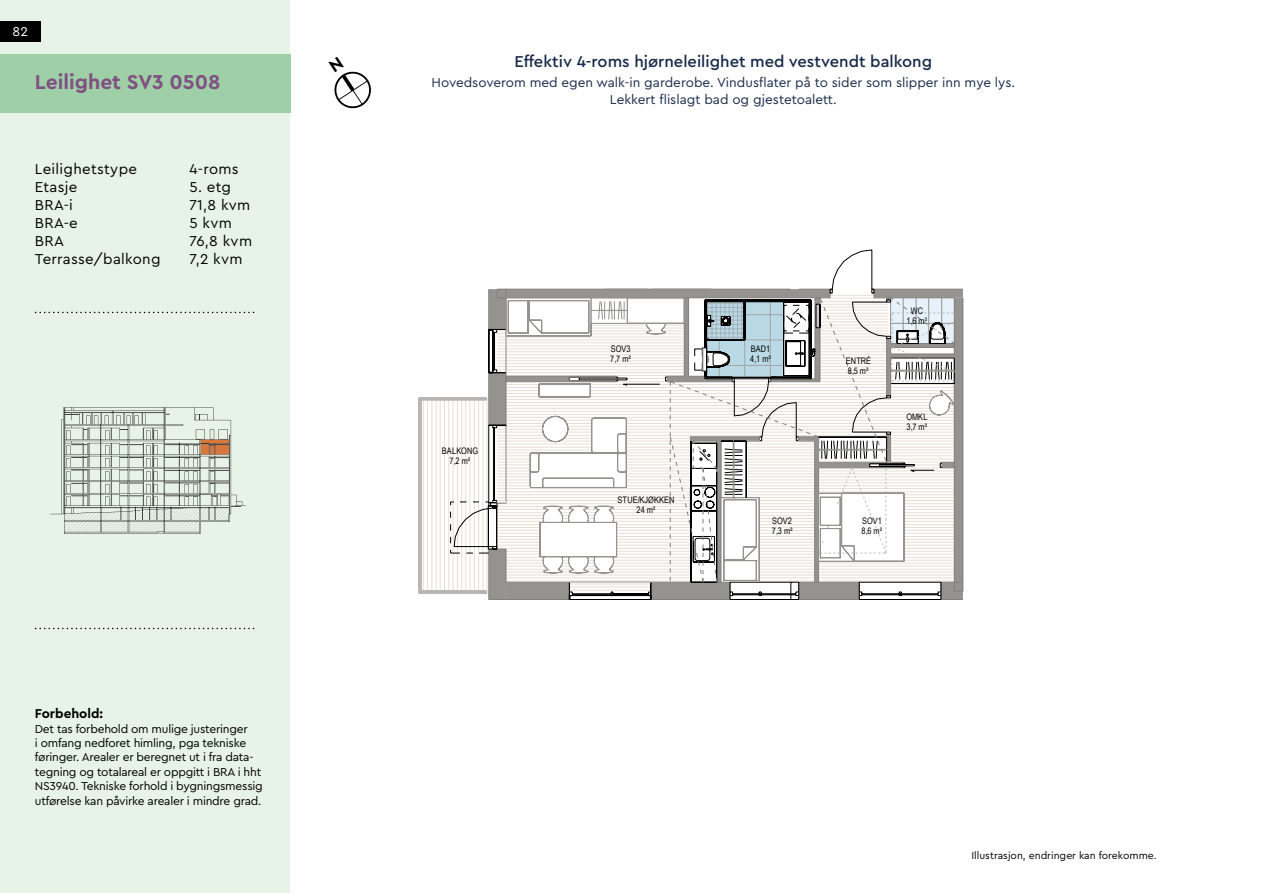
<style>
.page{position:relative;width:1263px;height:893px;background:#fff}
.page>*{position:absolute;margin:0;border:0;box-sizing:border-box;transform-origin:0 0}
.t1{font:700 21px "Cera PRO";color:#805082}
.t2{font:500 16.5px "Cera PRO";color:#192b4b}
.t3{font:15px "Cera PRO";letter-spacing:.02em;color:#000}
.t4{font:13.5px/17.2px "Cera PRO";color:#192b4b;text-align:center}
.t5{font:700 13.5px "Cera PRO";color:#000}
.t6{font:13.5px "Cera PRO";color:#fff}
.t7{font:12px/14.4px "Cera PRO";letter-spacing:-.02em;color:#000}
.t8{font:10.5px "Cera PRO";color:#000}
.t9{font:9px "Arial Narrow";color:#000}
</style>
<div class="page">
<div style="left:0;top:0;width:290px;height:893px;background:#e8f3e7"></div>
<svg style="left:50px;top:407px;width:196px;height:127px;background:#cbd2c8"></svg>
<div style="left:0;top:54px;width:290px;height:59px;background:#9fcfa7"></div>
<svg style="left:35px;top:312px;width:219px;height:1px"></svg>
<svg style="left:35px;top:628px;width:219px;height:1px"></svg>
<div style="left:0;top:21px;width:40px;height:21px;background:#000"></div>
<hr style="left:963px;top:298px;width:1px;height:293px;background:#83817e">
<svg style="left:418px;top:289px;width:545px;height:311px"></svg>
<hr style="left:1262px;top:244px;width:1px;height:367px;background:#000">
<hr style="left:412px;top:892px;width:554px;height:1px;background:#000">
<hr style="left:412px;top:244px;width:1px;height:367px;background:#000">
<hr style="left:412px;top:244px;width:554px;height:1px;background:#000">
<svg style="left:334px;top:71px;width:37px;height:38px"></svg>
<p class="t6" style="left:12px;top:22px;width:17px">82</p>
<h1 class="t1" style="left:35px;top:68px;width:187px">Leilighet SV3 0508</h1>
<p class="t3" style="left:35px;top:159px;width:104px">Leilighetstype</p>
<p class="t3" style="left:189px;top:159px;width:51px">4-roms</p>
<p class="t3" style="left:35px;top:177px;width:44px">Etasje</p>
<p class="t3" style="left:189px;top:177px;width:43px">5. etg</p>
<p class="t3" style="left:35px;top:195px;width:39px">BRA-i</p>
<p class="t3" style="left:189px;top:195px;width:63px">71,8 kvm</p>
<p class="t3" style="left:35px;top:213px;width:44px">BRA-e</p>
<p class="t3" style="left:189px;top:213px;width:44px">5 kvm</p>
<p class="t3" style="left:35px;top:231px;width:31px">BRA</p>
<p class="t3" style="left:189px;top:231px;width:64px">76,8 kvm</p>
<p class="t3" style="left:35px;top:249px;width:127px">Terrasse/balkong</p>
<p class="t3" style="left:189px;top:249px;width:55px">7,2 kvm</p>
<p class="t5" style="left:35px;top:705px;width:70px">Forbehold:</p>
<p class="t7" style="left:35px;top:721px;width:230px">Det tas forbehold om mulige justeringer<br>i omfang nedforet himling, pga tekniske føringer. Arealer er beregnet ut i fra data&shy;tegning og totalareal er oppgitt i BRA i hht NS3940. Tekniske forhold i bygningsmessig utførelse kan påvirke arealer i mindre grad.</p>
<h2 class="t2" style="left:514px;top:51px;width:419px">Effektiv 4-roms hjørneleilighet med vestvendt balkong</h2>
<p class="t4" style="left:432px;top:73px;width:585px">Hovedsoverom med egen walk-in garderobe. Vindusflater på to sider som slipper inn mye lys.<br>Lekkert flislagt bad og gjestetoalett.</p>
<p class="t9" style="left:911px;top:304px;width:14px">WC</p>
<p class="t9" style="left:442px;top:444px;width:38px">BALKONG</p>
<p class="t9" style="left:449px;top:454px;width:22px">7,2 m²</p>
<p class="t9" style="left:611px;top:342px;width:21px">SOV3</p>
<p class="t9" style="left:610px;top:352px;width:22px">7,7 m²</p>
<p class="t9" style="left:618px;top:493px;width:58px">STUE/KJØKKEN</p>
<p class="t9" style="left:636px;top:503px;width:21px">24 m²</p>
<p class="t9" style="left:906px;top:314px;width:22px">1,6 m²</p>
<p class="t9" style="left:751px;top:342px;width:21px">BAD1</p>
<p class="t9" style="left:750px;top:352px;width:22px">4,1 m²</p>
<p class="t9" style="left:846px;top:355px;width:27px">ENTRÉ</p>
<p class="t9" style="left:848px;top:365px;width:22px">8,5 m²</p>
<p class="t9" style="left:906px;top:410px;width:23px">OMKL</p>
<p class="t9" style="left:906px;top:420px;width:22px">3,7 m²</p>
<p class="t9" style="left:772px;top:514px;width:21px">SOV2</p>
<p class="t9" style="left:862px;top:514px;width:21px">SOV1</p>
<p class="t9" style="left:772px;top:524px;width:22px">7,3 m²</p>
<p class="t9" style="left:861px;top:524px;width:22px">8,6 m²</p>
<p class="t8" style="left:971px;top:848px;width:187px">Illustrasjon, endringer kan forekomme.</p>
</div>
